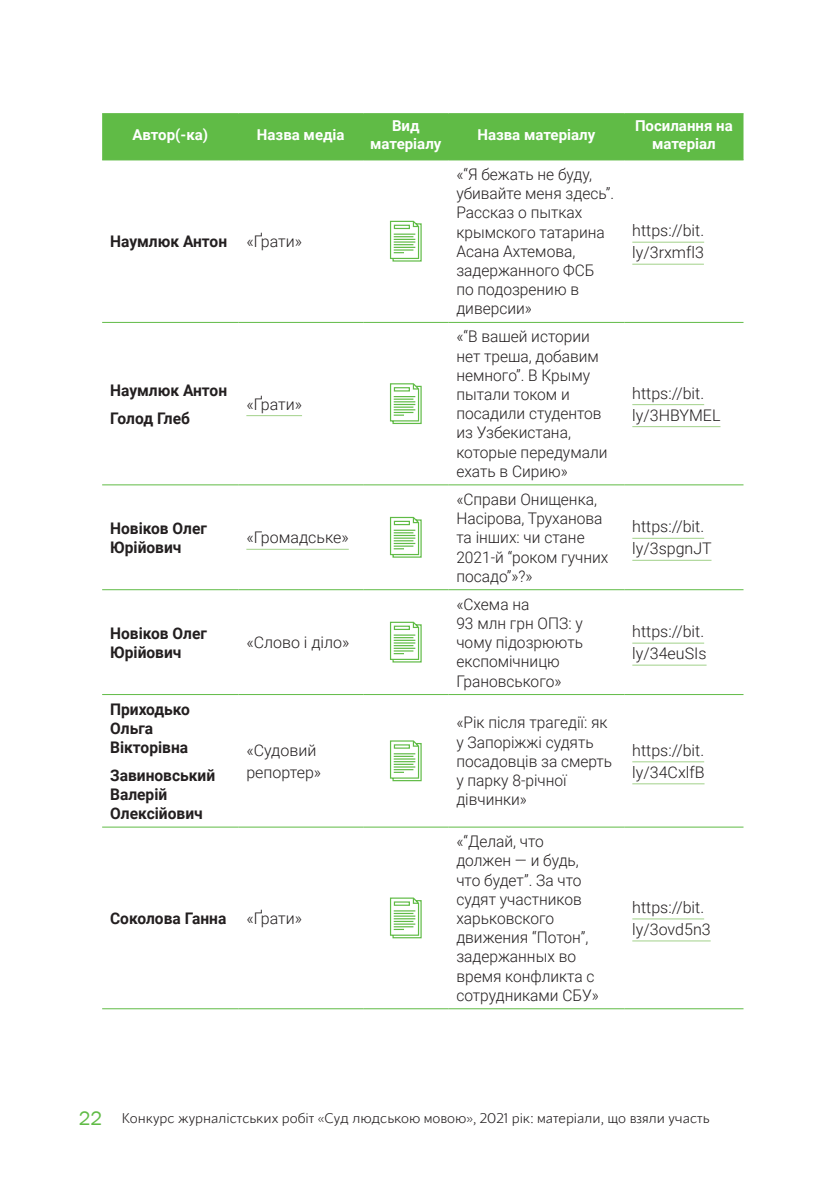
<style>
.page{position:relative;width:840px;height:1191px;background:#fff}
.page>*{position:absolute;margin:0;border:0;box-sizing:border-box;transform-origin:0 0}
.t1{font:300 16px/19.2px "Roboto";color:#231f20}
.t2{font:700 16px/19.2px "Roboto";color:#231f20}
.t3{font:700 15px/18px "Roboto";color:#fff;text-align:center}
.t4{font:300 14px "Blacker Sans";color:#231f20}
.s1{font-weight:300}
.s2{font-family:"Franklin Gothic";font-weight:400;font-size:20px;color:#60bb46}
</style>
<div class="page">
<div style="left:102px;top:114px;width:641px;height:46px;background:#60bb46"></div>
<hr style="left:102px;top:113px;width:136px;height:1px;background:#60bb46">
<hr style="left:238px;top:113px;width:125px;height:1px;background:#60bb46">
<hr style="left:363px;top:113px;width:85px;height:1px;background:#60bb46">
<hr style="left:448px;top:113px;width:176px;height:1px;background:#60bb46">
<hr style="left:624px;top:113px;width:119px;height:1px;background:#60bb46">
<hr style="left:102px;top:160px;width:136px;height:1px;background:#60bb46">
<hr style="left:238px;top:160px;width:125px;height:1px;background:#60bb46">
<hr style="left:363px;top:160px;width:85px;height:1px;background:#60bb46">
<hr style="left:448px;top:160px;width:176px;height:1px;background:#60bb46">
<hr style="left:624px;top:160px;width:119px;height:1px;background:#60bb46">
<hr style="left:102px;top:322px;width:136px;height:1px;background:#60bb46">
<hr style="left:238px;top:322px;width:125px;height:1px;background:#60bb46">
<hr style="left:363px;top:322px;width:85px;height:1px;background:#60bb46">
<hr style="left:448px;top:322px;width:176px;height:1px;background:#60bb46">
<hr style="left:624px;top:322px;width:119px;height:1px;background:#60bb46">
<hr style="left:102px;top:484px;width:136px;height:1px;background:#60bb46">
<hr style="left:238px;top:484px;width:125px;height:1px;background:#60bb46">
<hr style="left:363px;top:484px;width:85px;height:1px;background:#60bb46">
<hr style="left:448px;top:484px;width:176px;height:1px;background:#60bb46">
<hr style="left:624px;top:484px;width:119px;height:1px;background:#60bb46">
<hr style="left:102px;top:589px;width:136px;height:1px;background:#60bb46">
<hr style="left:238px;top:589px;width:125px;height:1px;background:#60bb46">
<hr style="left:363px;top:589px;width:85px;height:1px;background:#60bb46">
<hr style="left:448px;top:589px;width:176px;height:1px;background:#60bb46">
<hr style="left:624px;top:589px;width:119px;height:1px;background:#60bb46">
<hr style="left:102px;top:694px;width:136px;height:1px;background:#60bb46">
<hr style="left:238px;top:694px;width:125px;height:1px;background:#60bb46">
<hr style="left:363px;top:694px;width:85px;height:1px;background:#60bb46">
<hr style="left:448px;top:694px;width:176px;height:1px;background:#60bb46">
<hr style="left:624px;top:694px;width:119px;height:1px;background:#60bb46">
<hr style="left:102px;top:826px;width:136px;height:1px;background:#60bb46">
<hr style="left:238px;top:826px;width:125px;height:1px;background:#60bb46">
<hr style="left:363px;top:826px;width:85px;height:1px;background:#60bb46">
<hr style="left:448px;top:826px;width:176px;height:1px;background:#60bb46">
<hr style="left:624px;top:826px;width:119px;height:1px;background:#60bb46">
<hr style="left:102px;top:1008px;width:136px;height:1px;background:#60bb46">
<hr style="left:238px;top:1008px;width:125px;height:1px;background:#60bb46">
<hr style="left:363px;top:1008px;width:85px;height:1px;background:#60bb46">
<hr style="left:448px;top:1008px;width:176px;height:1px;background:#60bb46">
<hr style="left:624px;top:1008px;width:119px;height:1px;background:#60bb46">
<svg style="left:389px;top:220px;width:33px;height:42px"></svg>
<hr style="left:632px;top:242px;width:71px;height:1px;background:#a2d18a">
<hr style="left:632px;top:264px;width:71px;height:1px;background:#a2d18a">
<hr style="left:246px;top:415px;width:56px;height:1px;background:#a2d18a">
<svg style="left:389px;top:383px;width:33px;height:41px"></svg>
<hr style="left:632px;top:404px;width:71px;height:1px;background:#a2d18a">
<hr style="left:632px;top:426px;width:88px;height:1px;background:#a2d18a">
<hr style="left:246px;top:549px;width:102px;height:1px;background:#a2d18a">
<svg style="left:389px;top:516px;width:33px;height:42px"></svg>
<hr style="left:632px;top:538px;width:71px;height:1px;background:#a2d18a">
<hr style="left:632px;top:560px;width:79px;height:1px;background:#a2d18a">
<svg style="left:389px;top:621px;width:33px;height:42px"></svg>
<hr style="left:632px;top:642px;width:71px;height:1px;background:#a2d18a">
<hr style="left:632px;top:664px;width:74px;height:1px;background:#a2d18a">
<svg style="left:389px;top:740px;width:33px;height:42px"></svg>
<hr style="left:632px;top:761px;width:71px;height:1px;background:#a2d18a">
<hr style="left:632px;top:783px;width:72px;height:1px;background:#a2d18a">
<svg style="left:389px;top:897px;width:33px;height:42px"></svg>
<hr style="left:632px;top:918px;width:71px;height:1px;background:#a2d18a">
<hr style="left:632px;top:940px;width:78px;height:1px;background:#a2d18a">
<p class="t3" style="left:132px;top:125px;width:77px">Автор(-ка)</p>
<p class="t3" style="left:257px;top:125px;width:89px">Назва медіа</p>
<p class="t3" style="left:370px;top:116px;width:73px">Вид матеріалу</p>
<p class="t3" style="left:477px;top:125px;width:119px">Назва матеріалу</p>
<p class="t3" style="left:634px;top:116px;width:99px">Посилання на матеріал</p>
<p class="t2" style="left:110px;top:231px;width:193px">Наумлюк Антон <span class="s1">«Ґрати»</span></p>
<p class="t2" style="left:110px;top:375px;width:118px;line-height:27.8px">Наумлюк Антон<br>Голод Глеб</p>
<p class="t1" style="left:246px;top:394px;width:57px">«Ґрати»</p>
<p class="t2" style="left:110px;top:518px;width:98px">Новіков Олег<br>Юрійович</p>
<p class="t1" style="left:246px;top:527px;width:104px">«Громадське»</p>
<p class="t2" style="left:110px;top:622px;width:98px">Новіков Олег<br>Юрійович</p>
<p class="t1" style="left:246px;top:632px;width:104px">«Слово і діло»</p>
<p class="t2" style="left:110px;top:698px;width:81px">Приходько<br>Ольга<br>Вікторівна</p>
<p class="t2" style="left:110px;top:765px;width:106px">Завиновський<br>Валерій<br>Олексійович</p>
<p class="t1" style="left:246px;top:738px;width:76px;line-height:22px">«Судовий репортер»</p>
<p class="t2" style="left:110px;top:908px;width:193px">Соколова Ганна <span class="s1">«Ґрати»</span></p>
<p class="t1" style="left:456px;top:164px;width:159px">«“Я бежать не буду, убивайте меня здесь”.<br>Рассказ о пытках крымского татарина<br>Асана Ахтемова, задержанного ФСБ по подозрению в диверсии»</p>
<p class="t1" style="left:456px;top:326px;width:152px">«“В вашей истории нет треша, добавим немного”. В Крыму пытали током и посадили студентов из Узбекистана, которые передумали ехать в Сирию»</p>
<p class="t1" style="left:456px;top:489px;width:153px">«Справи Онищенка,<br>Насірова, Труханова та інших: чи стане<br>2021-й “роком гучних посадо”»?»</p>
<p class="t1" style="left:456px;top:594px;width:128px">«Схема на<br>93 млн грн ОПЗ: у чому підозрюють експомічницю<br>Грановського»</p>
<p class="t1" style="left:456px;top:712px;width:157px">«Рік після трагедії: як у Запоріжжі судять посадовців за смерть у парку 8-річної дівчинки»</p>
<p class="t1" style="left:456px;top:831px;width:144px">«“Делай, что должен — и будь, что будет”. За что судят участников харьковского движения “Потон”, задержанных во время конфликта с сотрудниками СБУ»</p>
<p class="t1" style="left:632px;top:219px;width:73px;line-height:22px">https://bit. ly/3rxmfl3</p>
<p class="t1" style="left:632px;top:381px;width:90px;line-height:22px">https://bit. ly/3HBYMEL</p>
<p class="t1" style="left:632px;top:515px;width:81px;line-height:22px">https://bit. ly/3spgnJT</p>
<p class="t1" style="left:632px;top:620px;width:76px;line-height:22px">https://bit. ly/34euSIs</p>
<p class="t1" style="left:632px;top:738px;width:74px;line-height:22px">https://bit. ly/34CxlfB</p>
<p class="t1" style="left:632px;top:895px;width:80px;line-height:22px">https://bit. ly/3ovd5n3</p>
<p class="t4" style="left:79px;top:1105px;width:632px"><span class="s2">22</span> Конкурс журналістських робіт «Суд людською мовою», 2021 рік: матеріали, що взяли участь</p>
</div>
